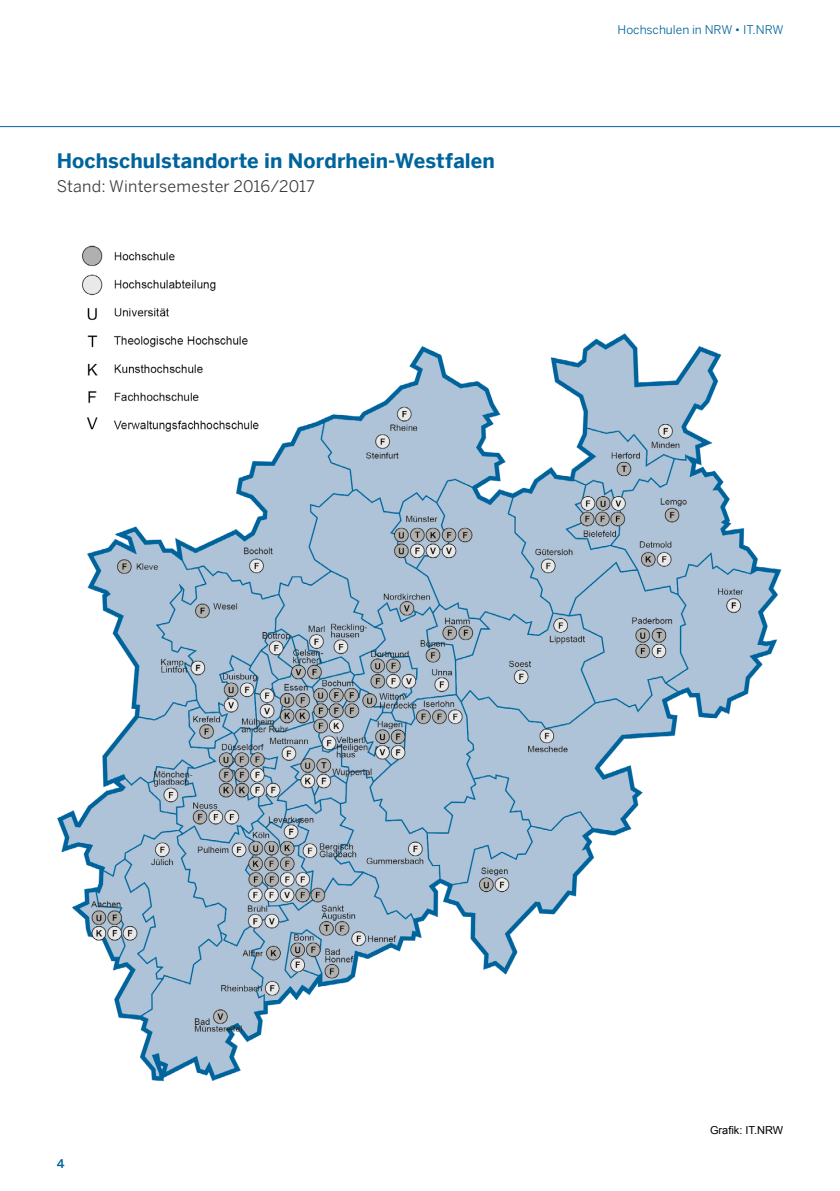
<style>
.page{position:relative;width:840px;height:1191px;background:#fff}
.page>*{position:absolute;margin:0;border:0;box-sizing:border-box;transform-origin:0 0}
.Headline{font:700 20px "Benton Sans";letter-spacing:.005em;color:#00649c}
.Fließtext{font:16px "Benton Sans";letter-spacing:.015em;color:#3c3c3b}
.t1{font:12px "Benton Sans";color:#00649c}
.t2{font:500 12px "Benton Sans";color:#00649c}
.t3{font:11px "Arial";color:#000}
</style>
<div class="page">
<hr style="left:0;top:126px;width:839px;height:1px;background:#00649c">
<img style="left:57px;top:245px;width:725px;height:837px">
<p class="Headline" style="left:57px;top:149px;width:439px">Hochschulstandorte in Nordrhein-Westfalen</p>
<p class="Fließtext" style="left:57px;top:177px;width:259px">Stand: Wintersemester 2016/2017</p>
<p class="t1" style="left:617px;top:23px;width:167px">Hochschulen in NRW • IT.NRW</p>
<p class="t2" style="left:57px;top:1156px;width:9px">4</p>
<p class="t3" style="left:709px;top:1123px;width:75px">Grafik: IT.NRW</p>
</div>
